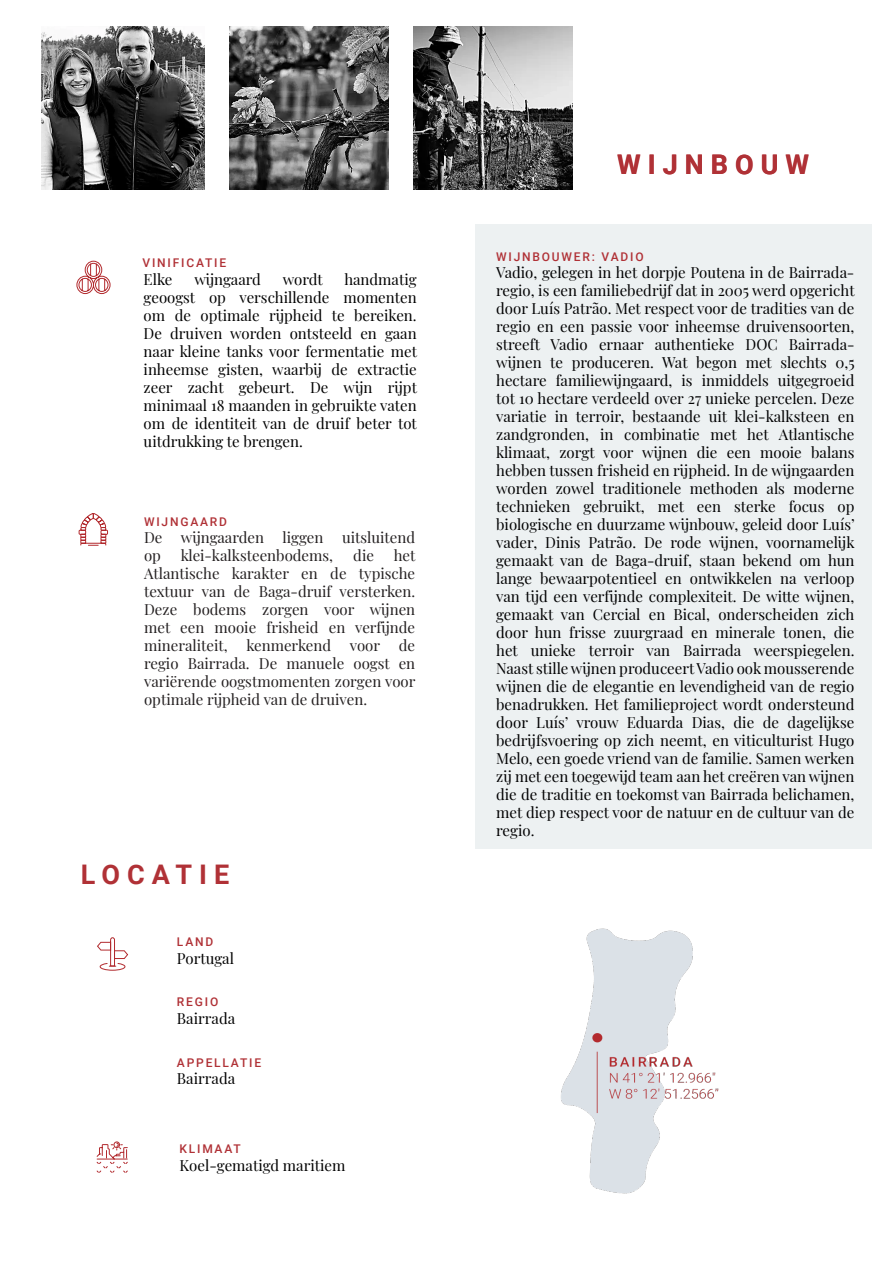
<style>
.page{position:relative;width:893px;height:1263px;background:#fff}
.page>*{position:absolute;margin:0;border:0;box-sizing:border-box;transform-origin:0 0}
.t1{font:700 27px "Roboto";letter-spacing:.26em;color:#b03136}
.t2{font:15px/18px "Playfair Display";color:#000001;text-align:justify}
.t3{font:15px/18px "Playfair Display";color:#231f20;text-align:justify}
.t4{font:500 12px "Roboto";letter-spacing:.15em;color:#b03136}
</style>
<div class="page">
<img style="left:561px;top:928px;width:158px;height:266px">
<div style="left:475px;top:224px;width:396px;height:624px;background:#edf1f2"></div>
<svg style="left:97px;top:937px;width:32px;height:34px"></svg>
<svg style="left:96px;top:1141px;width:32px;height:32px"></svg>
<svg style="left:76px;top:260px;width:35px;height:34px"></svg>
<svg style="left:78px;top:513px;width:30px;height:33px"></svg>
<img style="left:41px;top:26px;width:163px;height:163px">
<img style="left:229px;top:26px;width:159px;height:163px">
<img style="left:414px;top:26px;width:159px;height:163px">
<p class="t4" style="left:143px;top:254px;width:85px">VINIFICATIE</p>
<p class="t2" style="left:144px;top:269px;width:275px;text-indent:201px">handmatig geoogst op verschillende momenten om de optimale rijpheid te bereiken.<br>De druiven worden ontsteeld en gaan naar kleine tanks voor fermentatie met inheemse gisten, waarbij de extractie zeer zacht gebeurt. De wijn rijpt minimaal 18 maanden in gebruikte vaten om de identiteit van de druif beter tot uitdrukking te brengen.</p>
<p class="t2" style="left:144px;top:269px;width:30px">Elke</p>
<p class="t2" style="left:194px;top:269px;width:68px">wijngaard</p>
<p class="t2" style="left:283px;top:269px;width:42px">wordt</p>
<p class="t4" style="left:144px;top:513px;width:84px">WIJNGAARD</p>
<p class="t3" style="left:144px;top:527px;width:181px">De wijngaarden liggen</p>
<p class="t3" style="left:342px;top:527px;width:75px">uitsluitend</p>
<p class="t3" style="left:144px;top:545px;width:18px">op</p>
<p class="t3" style="left:181px;top:545px;width:154px">klei-kalksteenbodems,</p>
<p class="t3" style="left:353px;top:545px;width:22px">die</p>
<p class="t3" style="left:144px;top:545px;width:273px;text-indent:250px">het Atlantische karakter en de typische textuur van de Baga-druif versterken.<br>Deze bodems zorgen voor wijnen met een mooie frisheid en verfijnde mineraliteit, kenmerkend voor</p>
<p class="t3" style="left:144px;top:635px;width:273px;text-indent:255px">de regio Bairrada. De manuele oogst en variërende oogstmomenten zorgen voor optimale rijpheid van de druiven.</p>
<p class="t1" style="left:81px;top:855px;width:150px">LOCATIE</p>
<p class="t4" style="left:177px;top:933px;width:38px">LAND</p>
<p class="t2" style="left:177px;top:948px;width:59px">Portugal</p>
<p class="t4" style="left:177px;top:994px;width:43px">REGIO</p>
<p class="t2" style="left:177px;top:1008px;width:60px">Bairrada</p>
<p class="t4" style="left:177px;top:1054px;width:86px">APPELLATIE</p>
<p class="t2" style="left:177px;top:1068px;width:60px">Bairrada</p>
<p class="t4" style="left:179px;top:1140px;width:63px">KLIMAAT</p>
<p class="t2" style="left:179px;top:1155px;width:167px">Koel-gematigd maritiem</p>
<p class="t1" style="left:617px;top:145px;width:194px">WIJNBOUW</p>
<p class="t4" style="left:496px;top:248px;width:149px">WIJNBOUWER: VADIO</p>
<p class="t2" style="left:496px;top:262px;width:360px">Vadio, gelegen in het dorpje Poutena in de Bairrada&shy;regio, is een familiebedrijf dat in 2005 werd opgericht door Luís Patrão. Met respect voor de tradities van de regio en een passie voor inheemse druivensoorten, streeft Vadio ernaar authentieke DOC Bairrada&shy;wijnen te produceren. Wat begon met slechts 0,5 hectare familiewijngaard, is inmiddels uitgegroeid tot 10 hectare verdeeld over 27 unieke percelen. Deze variatie in terroir, bestaande uit klei-kalksteen en zandgronden, in combinatie met het Atlantische klimaat, zorgt voor wijnen die een mooie balans hebben tussen frisheid en rijpheid. In de wijngaarden worden zowel traditionele methoden als moderne technieken gebruikt, met een sterke focus op biologische en duurzame wijnbouw, geleid door Luís’ vader, Dinis Patrão. De rode wijnen, voornamelijk gemaakt van de Baga-druif, staan bekend om hun lange bewaarpotentieel en ontwikkelen na verloop van tijd een verfijnde complexiteit. De witte wijnen, gemaakt van Cercial en Bical, onderscheiden zich door hun frisse zuurgraad en minerale tonen, die het unieke terroir van Bairrada weerspiegelen.<br>Naast stille wijnen produceert Vadio ook mousserende wijnen die de elegantie en levendigheid van de regio benadrukken. Het familieproject wordt ondersteund door Luís’ vrouw Eduarda Dias, die de dagelijkse bedrijfsvoering op zich neemt, en viticulturist Hugo Melo, een goede vriend van de familie. Samen werken zij met een toegewijd team aan het creëren van wijnen die de traditie en toekomst van Bairrada belichamen, met diep respect voor de natuur en de cultuur van de regio.</p>
</div>
